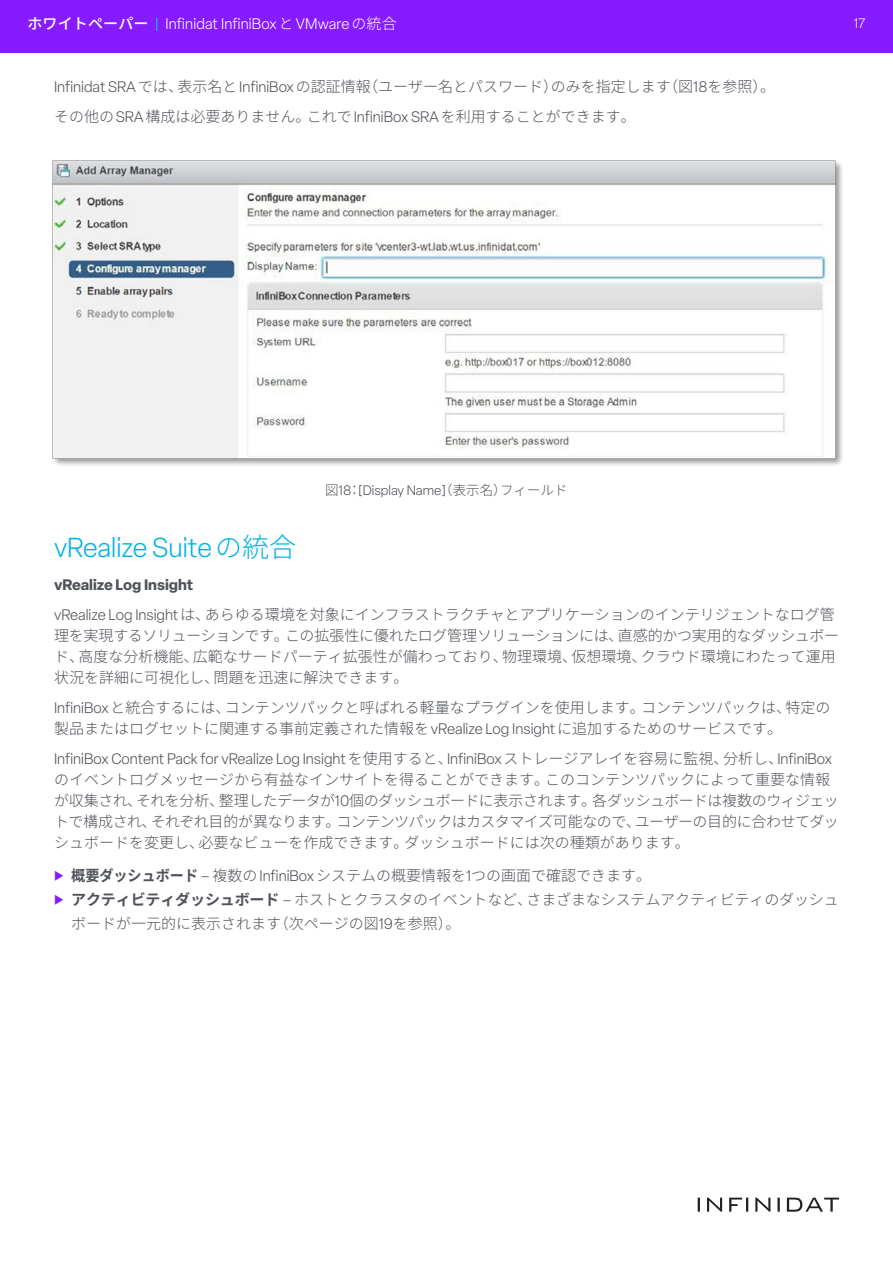
<style>
.page{position:relative;width:893px;height:1263px;background:#fff}
.page>*{position:absolute;margin:0;border:0;box-sizing:border-box;transform-origin:0 0}
.Subhead_large_green{font:300 27px "Elza";color:#00b2e6}
.t1{font:300 15px/21px "Noto Sans CJ Kjp";color:#4f5359}
.t2{font:300 15px "Elza";letter-spacing:.01em;color:#fff}
.t3{font:700 15px "Elza";color:#4f5359}
.t4{font:300 13.5px "Elza";color:#4f5359}
.t5{font:300 13.5px "Elza";color:#fff}
.s1{font-family:"Noto Sans CJ Kjp";font-weight:500}
.s2{color:#00d7ff}
.s3{font-family:"Noto Sans CJ Kjp"}
.s4{font-family:"Elza"}
.s5{color:#871bff}
.s6{font-weight:700}
</style>
<div class="page">
<div style="left:0;top:0;width:893px;height:52px;background:#871bff"></div>
<svg style="left:698px;top:1197px;width:141px;height:15px"></svg>
<img style="left:52px;top:160px;width:790px;height:305px">
<p class="t2" style="left:27px;top:14px;width:371px"><span class="s1">ホワイトペーパー</span> <span class="s2">|</span> Infinidat InfiniBox<span class="s3">と</span>VMware<span class="s3">の統合</span></p>
<p class="t5" style="left:854px;top:15px;width:13px">17</p>
<p class="t1" style="left:54px;top:76px;width:722px"><span class="s4">Infinidat SRA</span>では、表示名と<span class="s4">InfiniBox</span>の認証情報（ユーザー名とパスワード）のみを指定します（図<span class="s4">18</span>を参照）。</p>
<p class="t1" style="left:54px;top:106px;width:583px">その他の<span class="s4">SRA</span>構成は必要ありません。これで<span class="s4">InfiniBox SRA</span>を利用することができます。</p>
<p class="t4" style="left:325px;top:482px;width:244px"><span class="s3">図</span>18<span class="s3">：</span>[Display Name]<span class="s3">（表示名）フィールド</span></p>
<p class="Subhead_large_green" style="left:54px;top:530px;width:244px">vRealize Suite<span class="s3">の統合</span></p>
<p class="t3" style="left:54px;top:574px;width:141px">vRealize Log Insight</p>
<p class="t1" style="left:54px;top:604px;width:787px"><span class="s4">vRealize Log Insight</span>は、あらゆる環境を対象にインフラストラクチャとアプリケーションのインテリジェントなログ管理を実現するソリューションです。この拡張性に優れたログ管理ソリューションには、直感的かつ実用的なダッシュボード、高度な分析機能、広範なサードパーティ拡張性が備わっており、物理環境、仮想環境、クラウド環境にわたって運用状況を詳細に可視化し、問題を迅速に解決できます。</p>
<p class="t1" style="left:54px;top:697px;width:778px"><span class="s4">InfiniBox</span>と統合するには、コンテンツパックと呼ばれる軽量なプラグインを使用します。コンテンツパックは、特定の製品またはログセットに関連する事前定義された情報を<span class="s4">vRealize Log Insight</span>に追加するためのサービスです。</p>
<p class="t1" style="left:54px;top:748px;width:786px"><span class="s4">InfiniBox Content Pack for vRealize Log Insight</span>を使用すると、<span class="s4">InfiniBox</span>ストレージアレイを容易に監視、分析し、<span class="s4">InfiniBox</span>のイベントログメッセージから有益なインサイトを得ることができます。このコンテンツパックによって重要な情報が収集され、それを分析、整理したデータが<span class="s4">10</span>個のダッシュボードに表示されます。各ダッシュボードは複数のウィジェットで構成され、それぞれ目的が異なります。コンテンツパックはカスタマイズ可能なので、ユーザーの目的に合わせてダッシュボードを変更し、必要なビューを作成できます。ダッシュボードには次の種類があります。</p>
<p class="t1" style="left:54px;top:865px;width:599px"><span class="s5">◆</span> <span class="s6">概要ダッシュボード</span> <span class="s4">–</span> 複数の<span class="s4">InfiniBox</span>システムの概要情報を<span class="s4">1</span>つの画面で確認できます。</p>
<p class="t1" style="left:71px;top:888px;width:769px;line-height:24px;text-indent:-17px"><span class="s5">◆</span> <span class="s6">アクティビティダッシュボード</span> <span class="s4">–</span> ホストとクラスタのイベントなど、さまざまなシステムアクティビティのダッシュボードが一元的に表示されます（次ページの図<span class="s4">19</span>を参照）。</p>
</div>
